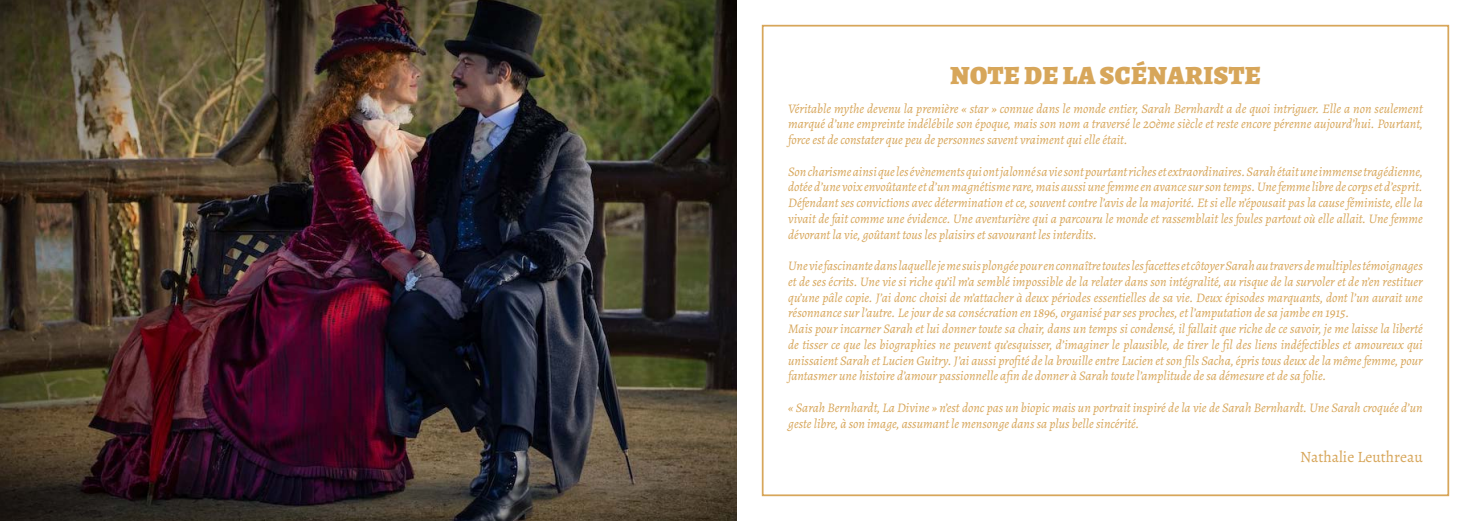
<style>
.page{position:relative;width:1474px;height:521px;background:#fff}
.page>*{position:absolute;margin:0;border:0;box-sizing:border-box;transform-origin:0 0}
.t1{font:900 26.25px "Alegreya";letter-spacing:.02em;color:#d7a65a}
.t2{font:15.75px "Alegreya";color:#d7a65a}
.t3{font:italic 13.12px/15.8px "Alegreya";color:#d7a65a;text-align:justify}
</style>
<div class="page">
<div style="left:761px;top:25px;width:688px;height:471px;border:2px solid #d7a65a"></div>
<img style="left:0;top:0;width:737px;height:521px">
<h1 class="t1" style="left:950px;top:55px;width:312px">NOTE DE LA SCÉNARISTE</h1>
<p class="t3" style="left:788px;top:100px;width:636px">Véritable mythe devenu la première « star » connue dans le monde entier, Sarah Bernhardt a de quoi intriguer. Elle a non seulement marqué d’une empreinte indélébile son époque, mais son nom a traversé le 20ème siècle et reste encore pérenne aujourd’hui. Pourtant, force est de constater que peu de personnes savent vraiment qui elle était.</p>
<p class="t3" style="left:788px;top:163px;width:636px">Son charisme ainsi que les évènements qui ont jalonné sa vie sont pourtant riches et extraordinaires. Sarah était une immense tragédienne, dotée d’une voix envoûtante et d’un magnétisme rare, mais aussi une femme en avance sur son temps. Une femme libre de corps et d’esprit.<br>Défendant ses convictions avec détermination et ce, souvent contre l’avis de la majorité. Et si elle n’épousait pas la cause féministe, elle la vivait de fait comme une évidence. Une aventurière qui a parcouru le monde et rassemblait les foules partout où elle allait. Une femme dévorant la vie, goûtant tous les plaisirs et savourant les interdits.</p>
<p class="t3" style="left:788px;top:258px;width:636px;text-align:left">Une vie fascinante dans laquelle je me suis plongée pour en connaître toutes les facettes et côtoyer Sarah au travers de multiples témoignages et de ses écrits. Une vie si riche qu’il m’a semblé impossible de la relater dans son intégralité, au risque de la survoler et de n’en restituer qu’une pâle copie. J’ai donc choisi de m’attacher à deux périodes essentielles de sa vie. Deux épisodes marquants, dont l’un aurait une résonnance sur l’autre. Le jour de sa consécration en 1896, organisé par ses proches, et l’amputation de sa jambe en 1915.<br>Mais pour incarner Sarah et lui donner toute sa chair, dans un temps si condensé, il fallait que riche de ce savoir, je me laisse la liberté de tisser ce que les biographies ne peuvent qu’esquisser, d’imaginer le plausible, de tirer le fil des liens indéfectibles et amoureux qui unissaient Sarah et Lucien Guitry. J’ai aussi profité de la brouille entre Lucien et son fils Sacha, épris tous deux de la même femme, pour fantasmer une histoire d’amour passionnelle afin de donner à Sarah toute l’amplitude de sa démesure et de sa folie.</p>
<p class="t3" style="left:788px;top:399px;width:636px">« Sarah Bernhardt, La Divine » n’est donc pas un biopic mais un portrait inspiré de la vie de Sarah Bernhardt. Une Sarah croquée d’un geste libre, à son image, assumant le mensonge dans sa plus belle sincérité.</p>
<p class="t2" style="left:1300px;top:447px;width:124px">Nathalie Leuthreau</p>
</div>
